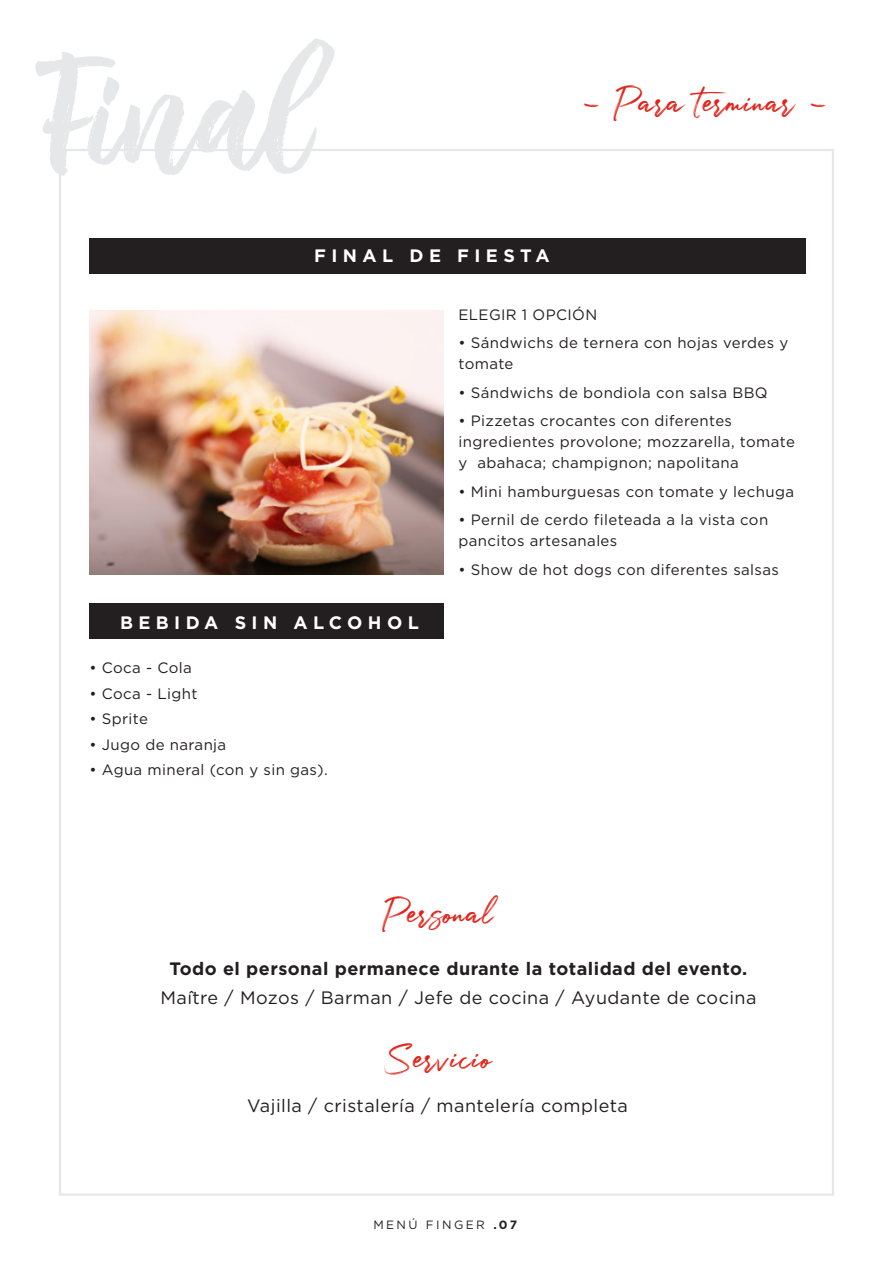
<style>
.page{position:relative;width:893px;height:1263px;background:#fff}
.page>*{position:absolute;margin:0;border:0;box-sizing:border-box;transform-origin:0 0}
.t1{font:154.2px "Rough Rough";color:#e6e7e8}
.t2{font:39.75px "Julietta Messie";color:#e2231a}
.t3{font:18px "Gotham";letter-spacing:.025em;color:#231f20}
.t4{font:700 18px "Gotham";letter-spacing:.025em;color:#231f20}
.t5{font:700 18px "Gotham";letter-spacing:.3em;color:#fff}
.t6{font:15px/21px "Gotham";letter-spacing:.025em;color:#231f20}
.t7{font:12px "Gotham";letter-spacing:.2em;color:#231f20}
.s1{font-weight:700}
</style>
<div class="page">
<div style="left:89px;top:238px;width:717px;height:35px;background:#231f20"></div>
<div style="left:89px;top:604px;width:355px;height:35px;background:#231f20"></div>
<img style="left:89px;top:310px;width:355px;height:265px">
<h1 class="t1" style="left:31px;top:17px;width:285px">Final</h1>
<p class="t5" style="left:314px;top:246px;width:237px">FINAL DE FIESTA</p>
<h2 class="t2" style="left:578px;top:75px;width:254px">- Para terminar -</h2>
<p class="t5" style="left:120px;top:612px;width:300px">BEBIDA SIN ALCOHOL</p>
<p class="t6" style="left:89px;top:657px;width:104px">• Coca - Cola</p>
<p class="t6" style="left:89px;top:683px;width:110px">• Coca - Light</p>
<p class="t6" style="left:89px;top:708px;width:60px">• Sprite</p>
<p class="t6" style="left:89px;top:734px;width:138px">• Jugo de naranja</p>
<p class="t6" style="left:89px;top:759px;width:240px">• Agua mineral (con y sin gas).</p>
<p class="t6" style="left:458px;top:304px;width:140px">ELEGIR 1 OPCIÓN</p>
<p class="t6" style="left:458px;top:332px;width:331px">• Sándwichs de ternera con hojas verdes y tomate</p>
<p class="t6" style="left:458px;top:382px;width:311px">• Sándwichs de bondiola con salsa BBQ</p>
<p class="t6" style="left:458px;top:410px;width:338px">• Pizzetas crocantes con diferentes ingredientes provolone; mozzarella, tomate y abahaca; champignon; napolitana</p>
<p class="t6" style="left:458px;top:481px;width:337px">• Mini hamburguesas con tomate y lechuga</p>
<p class="t6" style="left:458px;top:509px;width:311px">• Pernil de cerdo fileteada a la vista con pancitos artesanales</p>
<p class="t6" style="left:458px;top:559px;width:322px">• Show de hot dogs con diferentes salsas</p>
<h2 class="t2" style="left:382px;top:885px;width:112px">Personal</h2>
<p class="t4" style="left:170px;top:958px;width:579px">Todo el personal permanece durante la totalidad del evento.</p>
<p class="t3" style="left:160px;top:987px;width:598px">Maître / Mozos / Barman / Jefe de cocina / Ayudante de cocina</p>
<h2 class="t2" style="left:384px;top:1031px;width:108px">Servicio</h2>
<p class="t3" style="left:247px;top:1096px;width:382px">Vajilla / cristalería / mantelería completa</p>
<p class="t7" style="left:373px;top:1218px;width:145px">MENÚ FINGER <span class="s1">.07</span></p>
</div>
